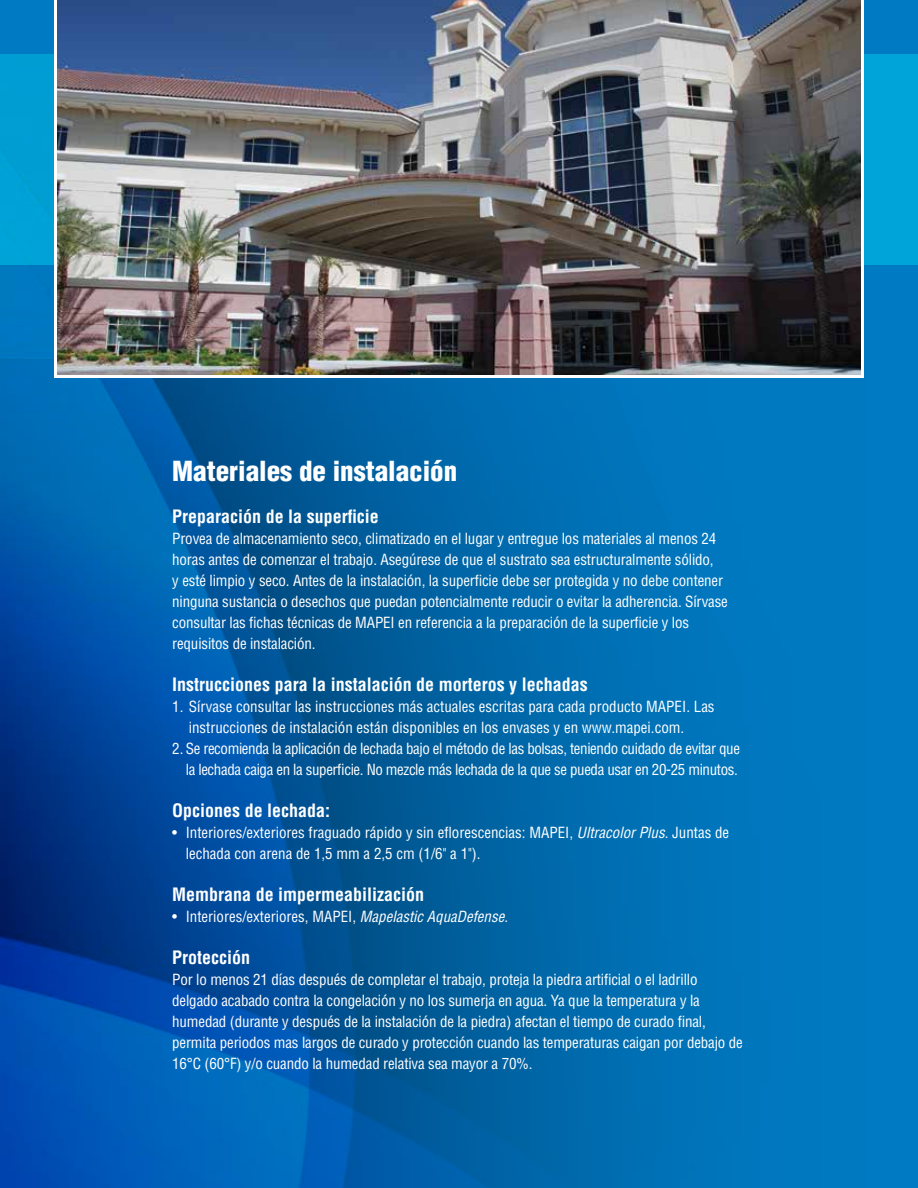
<style>
.page{position:relative;width:918px;height:1188px;background:#fff}
.page>*{position:absolute;margin:0;border:0;box-sizing:border-box;transform-origin:0 0}
.t1{font:900 condensed 27px "Helvetica LT";color:#fff}
.t2{font:700 condensed 18px "Helvetica LT";color:#fff}
.t3{font:condensed 15px/21px "Helvetica LT";letter-spacing:-.01em;color:#fff}
.s1{font-style:italic}
</style>
<div class="page">
<img style="left:0;top:264px;width:918px;height:924px">
<div style="left:0;top:0;width:918px;height:264px;background:#00a3d8"></div>
<div style="left:0;top:0;width:918px;height:54px;background:#007ac2"></div>
<img style="left:54px;top:0;width:810px;height:378px">
<h1 class="t1" style="left:172px;top:454px;width:286px">Materiales de instalación</h1>
<p class="t2" style="left:172px;top:505px;width:208px">Preparación de la superficie</p>
<p class="t3" style="left:172px;top:528px;width:557px">Provea de almacenamiento seco, climatizado en el lugar y entregue los materiales al menos 24 horas antes de comenzar el trabajo. Asegúrese de que el sustrato sea estructuralmente sólido,<br>y esté limpio y seco. Antes de la instalación, la superficie debe ser protegida y no debe contener ninguna sustancia o desechos que puedan potencialmente reducir o evitar la adherencia. Sírvase consultar las fichas técnicas de MAPEI en referencia a la preparación de la superficie y los requisitos de instalación.</p>
<p class="t2" style="left:172px;top:673px;width:417px">Instrucciones para la instalación de morteros y lechadas</p>
<p class="t3" style="left:189px;top:696px;width:527px;text-indent:-16px">1. Sírvase consultar las instrucciones más actuales escritas para cada producto MAPEI. Las instrucciones de instalación están disponibles en los envases y en www.mapei.com.</p>
<p class="t3" style="left:172px;top:738px;width:569px;text-align:right">2. Se recomienda la aplicación de lechada bajo el método de las bolsas, teniendo cuidado de evitar que la lechada caiga en la superficie. No mezcle más lechada de la que se pueda usar en 20-25 minutos.</p>
<p class="t2" style="left:172px;top:799px;width:159px">Opciones de lechada:</p>
<p class="t3" style="left:186px;top:822px;width:545px;text-indent:-14px">• Interiores/exteriores fraguado rápido y sin eflorescencias: MAPEI, <span class="s1">Ultracolor Plus</span>. Juntas de lechada con arena de 1,5 mm a 2,5 cm (1/6" a 1").</p>
<p class="t2" style="left:172px;top:883px;width:254px">Membrana de impermeabilización</p>
<p class="t3" style="left:172px;top:906px;width:337px">• Interiores/exteriores, MAPEI, <span class="s1">Mapelastic AquaDefense</span>.</p>
<p class="t2" style="left:172px;top:946px;width:79px">Protección</p>
<p class="t3" style="left:172px;top:969px;width:572px">Por lo menos 21 días después de completar el trabajo, proteja la piedra artificial o el ladrillo delgado acabado contra la congelación y no los sumerja en agua. Ya que la temperatura y la humedad (durante y después de la instalación de la piedra) afectan el tiempo de curado final, permita periodos mas largos de curado y protección cuando las temperaturas caigan por debajo de 16°C (60°F) y/o cuando la humedad relativa sea mayor a 70%.</p>
</div>
